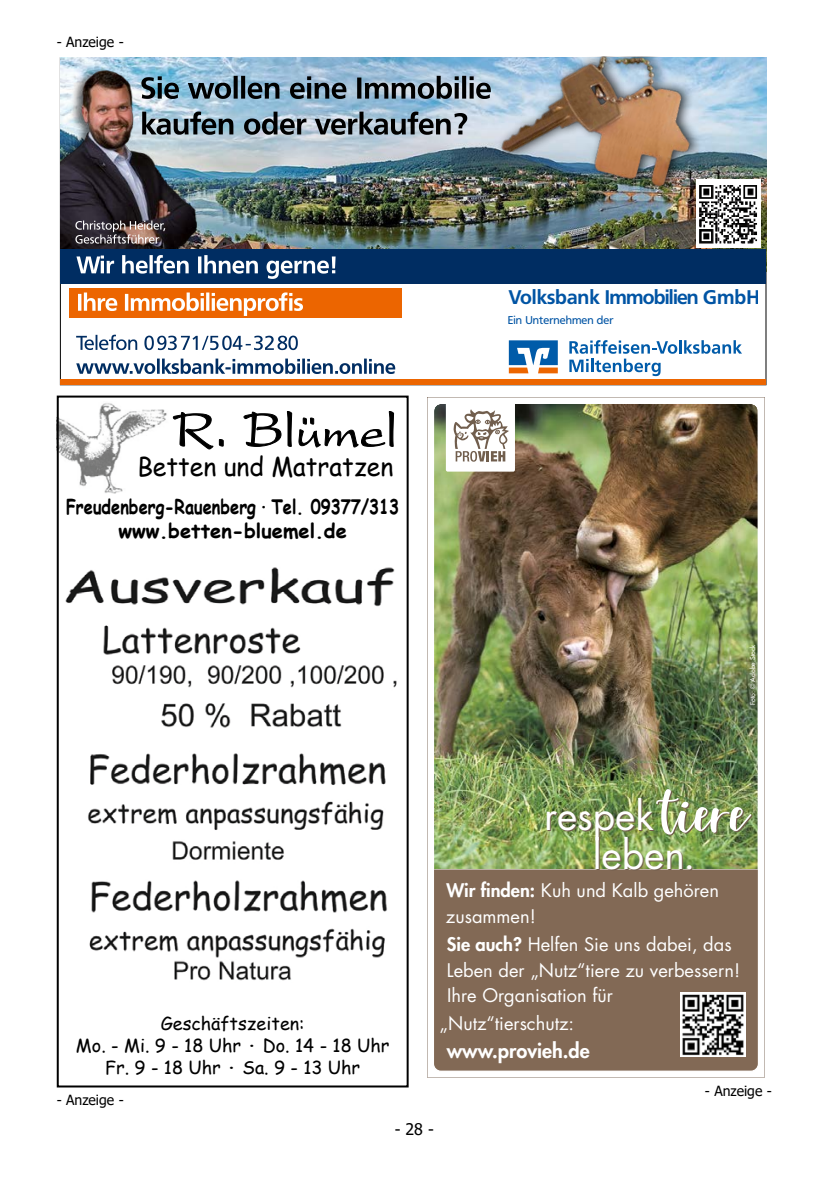
<style>
.page{position:relative;width:840px;height:1191px;background:#fff}
.page>*{position:absolute;margin:0;border:0;box-sizing:border-box;transform-origin:0 0}
.t1{font:52.4px "President Plain";color:#000}
.t2{font:38.8px/39.4px "Futura Std";color:#fff;text-align:center}
.t3{font:26px "Comic Sans MS";color:#000;scale:.95 1}
.t4{font:700 20px/24px "Comic Sans MS";color:#000;text-align:center;scale:.82 1}
.t5{font:800 19.8px "Futura Std";color:#fff}
.t6{font:700 19.6px "Frutiger VR";letter-spacing:-.02em;color:#0054a4}
.t7{font:18.2px/25.8px "Futura Std";color:#fff}
.t8{font:18px/21.6px "Comic Sans MS";color:#000;text-align:center}
.t9{font:16px "Tahoma";color:#000}
.t10{font:14px "Tahoma";color:#000}
.t11{font:11.2px "Frutiger VR";letter-spacing:.005em;color:#0054a4}
.t12{font:6.6px "Futura Std";color:#fff}
.s1{font-weight:700}
.s2{font-family:"Shella Clean";font-size:52.6px}
.s3{font-weight:800}
</style>
<div class="page">
<img style="left:200px;top:58px;width:565px;height:191px">
<div style="left:69px;top:288px;width:332px;height:29px;background:#ec6500"></div>
<svg style="left:508px;top:340px;width:49px;height:33px"></svg>
<svg style="left:569px;top:340px;width:172px;height:36px"></svg>
<svg style="left:78px;top:292px;width:225px;height:24px"></svg>
<svg style="left:76px;top:358px;width:319px;height:16px"></svg>
<svg style="left:76px;top:335px;width:222px;height:15px"></svg>
<div style="left:60px;top:379px;width:705px;height:6px;background:#ec6500"></div>
<svg style="left:200px;top:112px;width:267px;height:23px;background:#74838e"></svg>
<svg style="left:200px;top:76px;width:287px;height:23px;background:#677b89"></svg>
<img style="left:696px;top:180px;width:64px;height:67px">
<img style="left:487px;top:57px;width:228px;height:159px">
<img style="left:60px;top:58px;width:140px;height:191px">
<div style="left:60px;top:249px;width:705px;height:35px;background:#002d62"></div>
<svg style="left:76px;top:255px;width:259px;height:24px"></svg>
<svg style="left:75px;top:220px;width:90px;height:24px;background:#6f6364"></svg>
<img style="left:427px;top:397px;width:337px;height:680px">
<div style="left:433px;top:869px;width:325px;height:202px;background:#826955"></div>
<img style="left:680px;top:992px;width:64px;height:64px">
<img style="left:60px;top:403px;width:107px;height:90px">
<img style="left:57px;top:559px;width:351px;height:445px">
<p class="t10" style="left:57px;top:32px;width:68px">- Anzeige -</p>
<h1 class="t1" style="left:173px;top:400px;width:225px">R. Blümel</h1>
<h3 class="t3" style="left:137px;top:447px;width:271px">Betten und Matratzen</h3>
<p class="t4" style="left:66px;top:493px;width:408px">Freudenberg-Rauenberg · Tel. 09377/313 www.betten-bluemel.de</p>
<p class="t8" style="left:76px;top:1012px;width:315px">Geschäftszeiten:<br>Mo. - Mi. 9 - 18 Uhr <span class="s1">·</span> Do. 14 - 18 Uhr<br>Fr. 9 - 18 Uhr <span class="s1">·</span> Sa. 9 - 13 Uhr</p>
<p class="t10" style="left:57px;top:1090px;width:68px">- Anzeige -</p>
<p class="t6" style="left:508px;top:285px;width:252px">Volksbank Immobilien GmbH</p>
<p class="t11" style="left:507px;top:313px;width:107px">Ein Unternehmen der</p>
<p class="t12" style="left:748px;top:705px;width:62px;rotate:-90deg">Foto: © Adobe Stock</p>
<h2 class="t2" style="left:543px;top:796px;width:203px">respek <span class="s2">tiere </span>leben.</h2>
<p class="t7" style="left:445px;top:877px;width:274px"><span class="s3">Wir finden:</span> Kuh und Kalb gehören zusammen!</p>
<p class="t7" style="left:446px;top:931px;width:295px"><span class="s3">Sie auch?</span> Helfen Sie uns dabei, das<br>Leben der „Nutz“tiere zu verbessern!<br>Ihre Organisation für</p>
<p class="t7" style="left:439px;top:1010px;width:136px">„Nutz“tierschutz:</p>
<p class="t5" style="left:446px;top:1038px;width:144px">www.provieh.de</p>
<p class="t10" style="left:704px;top:1081px;width:68px">- Anzeige -</p>
<p class="t9" style="left:394px;top:1118px;width:41px">- 28 -</p>
</div>
